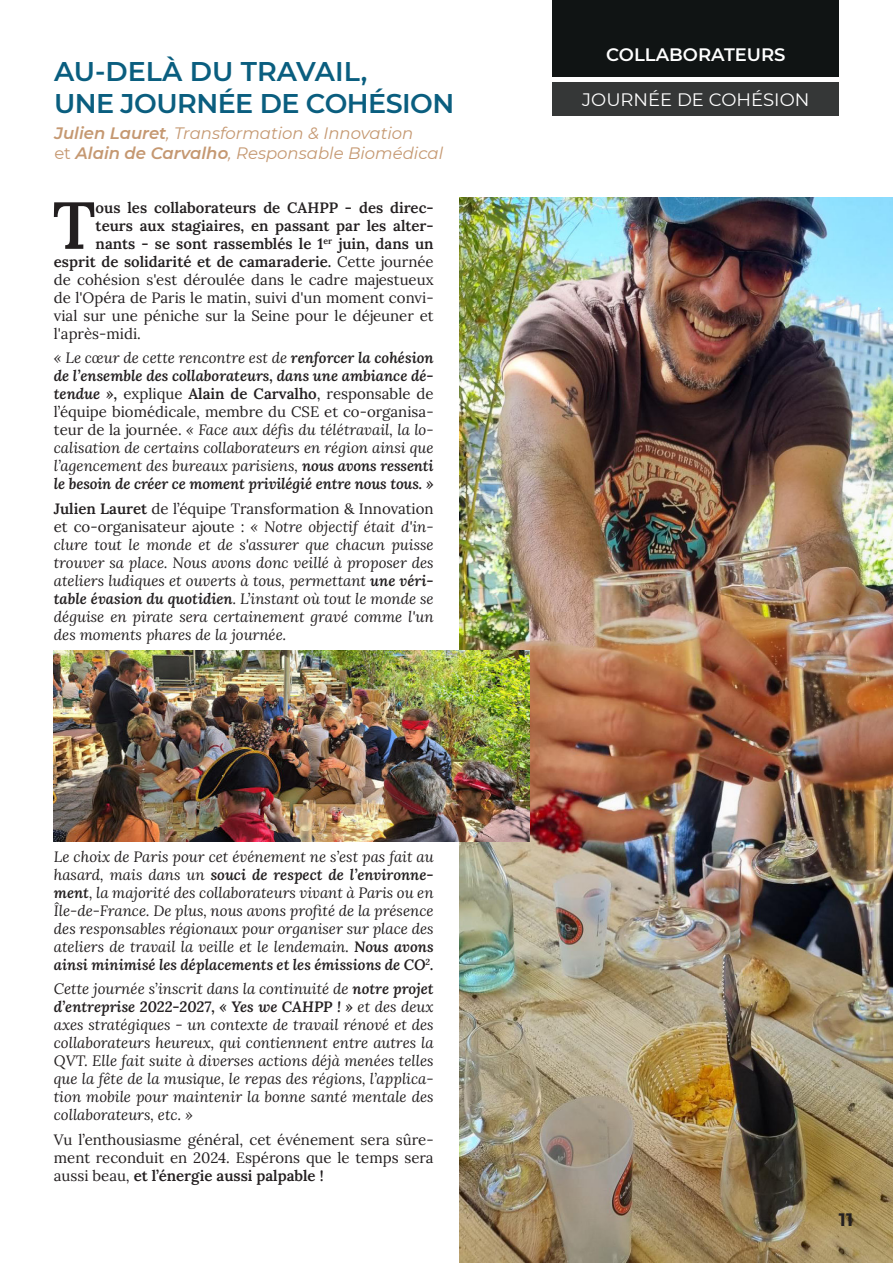
<style>
.page{position:relative;width:893px;height:1263px;background:#fff}
.page>*{position:absolute;margin:0;border:0;box-sizing:border-box;transform-origin:0 0}
.t1{font:600 66.45px "Lora";color:#231f20}
.t2{font:600 27px/32.4px "Montserrat";letter-spacing:-.02em;color:#0a5e7f}
.t3{font:18px "Montserrat";color:#fff}
.t4{font:600 18px "Montserrat";color:#fff}
.t5{font:700 18px "Montserrat";color:#231f20}
.t6{font:italic 16.5px/19.8px "Montserrat";color:#c59871}
.t7{font:italic 15px/18px "Lora";color:#231f20;text-align:justify}
.t8{font:15px/18px "Lora";color:#231f20;text-align:justify}
.t9{font:600 15px "Lora";color:#231f20}
.s1{font-weight:600}
.s2{font-style:normal}
.s3{font-weight:400}
.s4{font-weight:600;font-style:normal}
</style>
<div class="page">
<img style="left:459px;top:198px;width:434px;height:1065px">
<div style="left:553px;top:0;width:286px;height:76px;background:#101414"></div>
<div style="left:553px;top:82px;width:286px;height:33px;background:#353737"></div>
<img style="left:54px;top:651px;width:475px;height:191px">
<h2 class="t2" style="left:54px;top:55px;width:402px">AU-DELÀ DU TRAVAIL,<br>UNE JOURNÉE DE COHÉSION</h2>
<p class="t6" style="left:54px;top:123px;width:390px"><span class="s1">Julien Lauret</span>, Transformation &amp; Innovation<br><span class="s2">et</span> <span class="s1">Alain de Carvalho</span>, Responsable Biomédical</p>
<h1 class="t1" style="left:53px;top:175px;width:44px">T</h1>
<p class="t9" style="left:96px;top:198px;width:339px">ous les collaborateurs de CAHPP - des direc-</p>
<p class="t9" style="left:96px;top:214px;width:339px">teurs aux stagiaires, en passant par les alter-</p>
<p class="t9" style="left:96px;top:234px;width:339px">nants - se sont rassemblés le 1<sup>er</sup> juin, dans un</p>
<p class="t9" style="left:54px;top:252px;width:381px">esprit de solidarité et de camaraderie. <span class="s3">Cette journée</span></p>
<p class="t8" style="left:54px;top:269px;width:381px">de cohésion s'est déroulée dans le cadre majestueux</p>
<p class="t8" style="left:54px;top:287px;width:381px">de l'Opéra de Paris le matin, suivi d'un moment convi-</p>
<p class="t8" style="left:54px;top:305px;width:381px">vial sur une péniche sur la Seine pour le déjeuner et</p>
<p class="t8" style="left:54px;top:323px;width:89px">l'après-midi.</p>
<p class="t7" style="left:54px;top:348px;width:381px">« Le cœur de cette rencontre est de <span class="s1">renforcer la cohésion de l’ensemble des collaborateurs, dans une ambiance dé&shy;tendue »,</span> <span class="s2">explique</span> <span class="s4">Alain de Carvalho</span><span class="s2">, responsable de l’équipe biomédicale, membre du CSE et co-organisa&shy;teur de la journée.</span> « Face aux défis du télétravail, la lo&shy;calisation de certains collaborateurs en région ainsi que l’agencement des bureaux parisiens, <span class="s1">nous avons ressenti le besoin de créer ce moment privilégié entre nous tous. »</span></p>
<p class="t7" style="left:54px;top:499px;width:381px"><span class="s4">Julien Lauret</span> <span class="s2">de l’équipe Transformation &amp; Innovation et co-organisateur ajoute :</span> « Notre objectif était d'in&shy;clure tout le monde et de s'assurer que chacun puisse trouver sa place. Nous avons donc veillé à proposer des ateliers ludiques et ouverts à tous, permettant <span class="s1">une véri&shy;table évasion du quotidien</span>. L’instant où tout le monde se déguise en pirate sera certainement gravé comme l'un des moments phares de la journée.</p>
<p class="t7" style="left:54px;top:847px;width:381px">Le choix de Paris pour cet événement ne s’est pas fait au hasard, mais dans un <span class="s1">souci de respect de l’environne&shy;ment</span>, la majorité des collaborateurs vivant à Paris ou en Île-de-France. De plus, nous avons profité de la présence des responsables régionaux pour organiser sur place des ateliers de travail la veille et le lendemain. <span class="s1">Nous avons ainsi minimisé les déplacements et les émissions de CO</span><sup>2</sup><span class="s1">.</span></p>
<p class="t7" style="left:54px;top:980px;width:381px">Cette journée s’inscrit dans la continuité de <span class="s1">notre projet d’entreprise 2022-2027, « Yes we CAHPP ! »</span> et des deux axes stratégiques - un contexte de travail rénové et des collaborateurs heureux, qui contiennent entre autres la QVT. Elle fait suite à diverses actions déjà menées telles que la fête de la musique, le repas des régions, l’applica&shy;tion mobile pour maintenir la bonne santé mentale des collaborateurs, etc. »</p>
<p class="t8" style="left:54px;top:1129px;width:381px">Vu l’enthousiasme général, cet événement sera sûre&shy;ment reconduit en 2024. Espérons que le temps sera aussi beau, <span class="s1">et l’énergie aussi palpable !</span></p>
<p class="t4" style="left:606px;top:45px;width:181px">COLLABORATEURS</p>
<p class="t3" style="left:582px;top:90px;width:229px">JOURNÉE DE COHÉSION</p>
<p class="t5" style="left:839px;top:1210px;width:16px">11</p>
</div>
